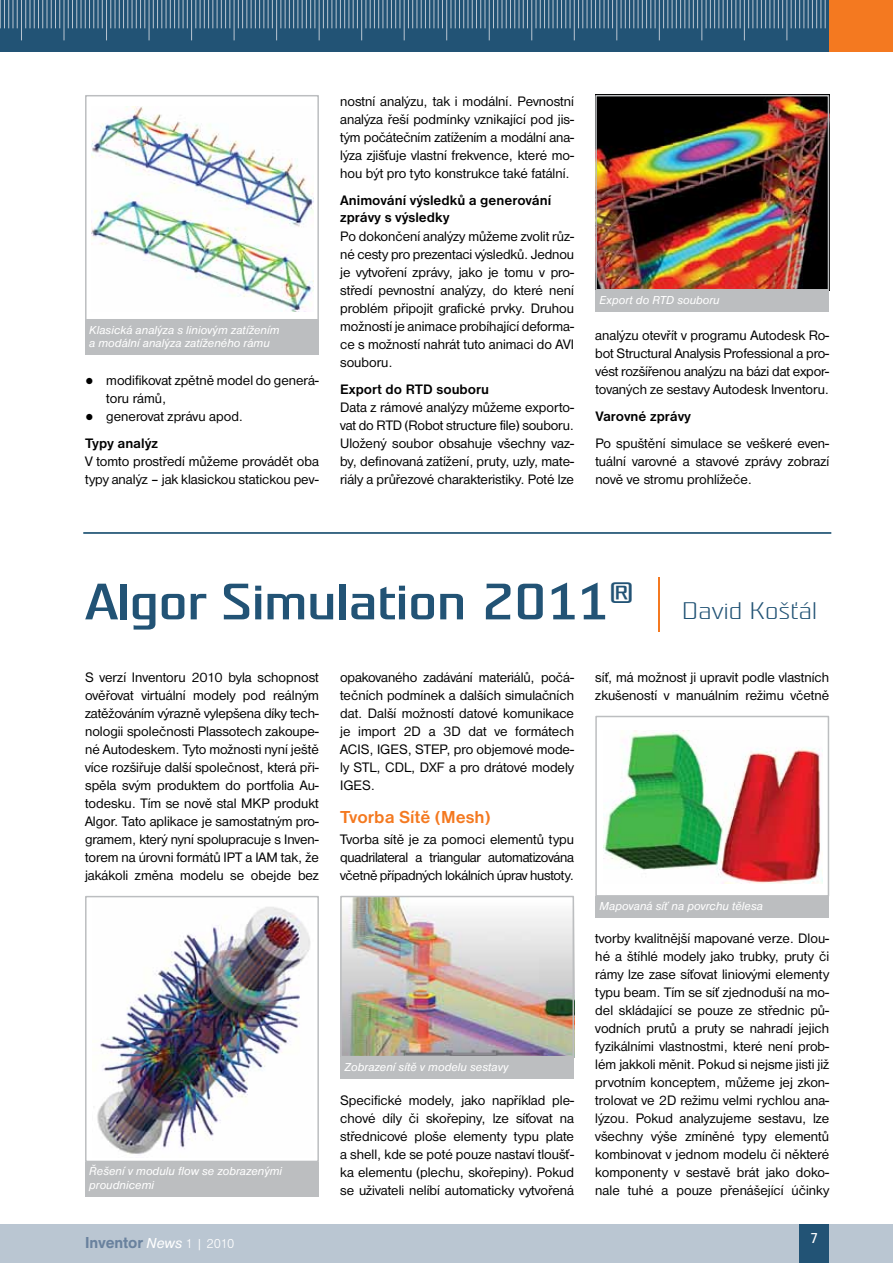
<style>
.page{position:relative;width:893px;height:1263px;background:#fff}
.page>*{position:absolute;margin:0;border:0;box-sizing:border-box;transform-origin:0 0}
.t1{font:700 51px "Teuton Hell CE";letter-spacing:-.03em;color:#225375;scale:1.3 1}
.t2{font:24px "Teuton Hell CE";letter-spacing:-.03em;color:#225375;scale:1.3 1}
.t3{font:700 18px "Nimbus San DEE";color:#f47920}
.t4{font:500 16.5px "Nimbus San No 5 TCE";color:#6a829e}
.t5{font:14.25px/18px "Nimbus San DEE";color:#000;text-align:justify}
.t6{font:700 14.25px/16.5px "Nimbus San DEE";color:#000}
.t7{font:700 14.25px "Teuton Hell CE";color:#fff}
.t8{font:italic 12px/13.5px "Nimbus San DEE";color:#fff}
.s1{font-family:"Trebuchet MS"}
.s2{font-weight:700}
.s3{font-family:"Teuton Weiss CE";font-weight:400;font-size:60px;color:#f47920}
.s4{font-family:"Nimbus San DEE";font-weight:400;font-style:italic;font-size:15px;color:#fff}
.s5{font-family:"Nimbus San DEE Ligh";font-weight:400;font-size:13.5px;color:#fff}
</style>
<div class="page">
<div style="left:0;top:0;width:893px;height:51px;background:#225375"></div>
<div style="left:829px;top:0;width:64px;height:51px;background:#f47920"></div>
<div style="left:0;top:1224px;width:893px;height:39px;background:#bac6d2"></div>
<div style="left:799px;top:1224px;width:30px;height:39px;background:#225375"></div>
<img style="left:598px;top:98px;width:228px;height:189px">
<div style="left:595px;top:95px;width:234px;height:195px;border:2px solid #bcbec0"></div>
<div style="left:595px;top:290px;width:234px;height:22px;background:#bcbec0"></div>
<img style="left:91px;top:106px;width:223px;height:205px">
<div style="left:85px;top:95px;width:234px;height:225px;border:2px solid #bcbec0"></div>
<div style="left:85px;top:320px;width:234px;height:34px;background:#bcbec0"></div>
<img style="left:93px;top:907px;width:217px;height:247px">
<div style="left:85px;top:896px;width:234px;height:266px;border:2px solid #bcbec0"></div>
<div style="left:85px;top:1162px;width:234px;height:34px;background:#bcbec0"></div>
<img style="left:343px;top:899px;width:228px;height:155px">
<div style="left:340px;top:896px;width:234px;height:161px;border:2px solid #bcbec0"></div>
<div style="left:340px;top:1057px;width:234px;height:22px;background:#bcbec0"></div>
<img style="left:604px;top:730px;width:218px;height:153px">
<div style="left:595px;top:716px;width:234px;height:181px;border:2px solid #bcbec0"></div>
<div style="left:595px;top:897px;width:234px;height:21px;background:#bcbec0"></div>
<hr style="left:83px;top:532px;width:748px;height:2px;background:#003c60">
<svg style="left:0;top:0;width:18px;height:28px"></svg>
<svg style="left:25px;top:0;width:35px;height:28px"></svg>
<svg style="left:68px;top:0;width:35px;height:28px"></svg>
<svg style="left:111px;top:0;width:35px;height:28px"></svg>
<svg style="left:153px;top:0;width:35px;height:28px"></svg>
<svg style="left:196px;top:0;width:35px;height:28px"></svg>
<svg style="left:238px;top:0;width:35px;height:28px"></svg>
<svg style="left:281px;top:0;width:35px;height:28px"></svg>
<svg style="left:323px;top:0;width:35px;height:28px"></svg>
<svg style="left:366px;top:0;width:35px;height:28px"></svg>
<svg style="left:408px;top:0;width:35px;height:28px"></svg>
<svg style="left:451px;top:0;width:35px;height:28px"></svg>
<svg style="left:493px;top:0;width:35px;height:28px"></svg>
<svg style="left:536px;top:0;width:35px;height:28px"></svg>
<svg style="left:578px;top:0;width:35px;height:28px"></svg>
<svg style="left:621px;top:0;width:35px;height:28px"></svg>
<svg style="left:663px;top:0;width:35px;height:28px"></svg>
<svg style="left:706px;top:0;width:35px;height:28px"></svg>
<svg style="left:748px;top:0;width:35px;height:28px"></svg>
<svg style="left:791px;top:0;width:35px;height:28px"></svg>
<hr style="left:21px;top:0;width:1px;height:40px;background:#bac6d2">
<hr style="left:64px;top:0;width:1px;height:40px;background:#bac6d2">
<hr style="left:106px;top:0;width:1px;height:40px;background:#bac6d2">
<hr style="left:149px;top:0;width:1px;height:40px;background:#bac6d2">
<hr style="left:191px;top:0;width:1px;height:40px;background:#bac6d2">
<hr style="left:234px;top:0;width:1px;height:40px;background:#bac6d2">
<hr style="left:276px;top:0;width:1px;height:40px;background:#bac6d2">
<hr style="left:319px;top:0;width:1px;height:40px;background:#bac6d2">
<hr style="left:361px;top:0;width:1px;height:40px;background:#bac6d2">
<hr style="left:404px;top:0;width:1px;height:40px;background:#bac6d2">
<hr style="left:446px;top:0;width:1px;height:40px;background:#bac6d2">
<hr style="left:489px;top:0;width:1px;height:40px;background:#bac6d2">
<hr style="left:531px;top:0;width:1px;height:40px;background:#bac6d2">
<hr style="left:574px;top:0;width:1px;height:40px;background:#bac6d2">
<hr style="left:617px;top:0;width:1px;height:40px;background:#bac6d2">
<hr style="left:659px;top:0;width:1px;height:40px;background:#bac6d2">
<hr style="left:702px;top:0;width:1px;height:40px;background:#bac6d2">
<hr style="left:744px;top:0;width:1px;height:40px;background:#bac6d2">
<hr style="left:787px;top:0;width:1px;height:40px;background:#bac6d2">
<p class="t8" style="left:89px;top:323px;width:192px">Klasická analýza s liniovým zatížením a modální analýza zatíženého rámu</p>
<p class="t5" style="left:106px;top:372px;width:214px;text-indent:-21px"><span class="s1">●</span> modifikovat zpětně model do generá&shy;toru rámů,</p>
<p class="t5" style="left:85px;top:403px;width:160px;line-height:27.2px"><span class="s1">●</span> generovat zprávu apod.<br><span class="s2">Typy analýz</span></p>
<p class="t5" style="left:85px;top:453px;width:235px">V tomto prostředí můžeme provádět oba typy analýz – jak klasickou statickou pev-</p>
<p class="t5" style="left:340px;top:93px;width:235px">nostní analýzu, tak i modální. Pevnostní analýza řeší podmínky vznikající pod jis&shy;tým počátečním zatížením a modální ana&shy;lýza zjišťuje vlastní frekvence, které mo&shy;hou být pro tyto konstrukce také fatální.</p>
<p class="t6" style="left:340px;top:193px;width:213px">Animování výsledků a generování zprávy s výsledky</p>
<p class="t5" style="left:340px;top:228px;width:235px">Po dokončení analýzy můžeme zvolit růz&shy;né cesty pro prezentaci výsledků. Jednou je vytvoření zprávy, jako je tomu v pro&shy;středí pevnostní analýzy, do které není problém připojit grafické prvky. Druhou možností je animace probíhající deforma&shy;ce s možností nahrát tuto animaci do AVI souboru.</p>
<p class="t6" style="left:340px;top:382px;width:150px">Export do RTD souboru</p>
<p class="t5" style="left:340px;top:399px;width:235px">Data z rámové analýzy můžeme exporto&shy;vat do RTD (Robot structure file) souboru.<br>Uložený soubor obsahuje všechny vaz&shy;by, definovaná zatížení, pruty, uzly, mate&shy;riály a průřezové charakteristiky. Poté lze</p>
<p class="t8" style="left:600px;top:293px;width:122px">Export do RTD souboru</p>
<p class="t5" style="left:595px;top:327px;width:235px">analýzu otevřít v programu Autodesk Ro&shy;bot Structural Analysis Professional a pro&shy;vést rozšířenou analýzu na bázi dat expor&shy;tovaných ze sestavy Autodesk Inventoru.</p>
<p class="t6" style="left:595px;top:409px;width:97px">Varovné zprávy</p>
<p class="t5" style="left:595px;top:435px;width:235px">Po spuštění simulace se veškeré even&shy;tuální varovné a stavové zprávy zobrazí nově ve stromu prohlížeče.</p>
<h1 class="t1" style="left:85px;top:576px;width:448px">Algor Simulation 2011<sup>®</sup> <span class="s3">|</span></h1>
<h2 class="t2" style="left:682px;top:599px;width:106px">David Košťál</h2>
<p class="t5" style="left:85px;top:669px;width:235px">S verzí Inventoru 2010 byla schopnost ověřovat virtuální modely pod reálným zatěžováním výrazně vylepšena díky tech&shy;nologii společnosti Plassotech zakoupe&shy;né Autodeskem. Tyto možnosti nyní ještě více rozšiřuje další společnost, která při&shy;spěla svým produktem do portfolia Au&shy;todesku. Tím se nově stal MKP produkt Algor. Tato aplikace je samostatným pro&shy;gramem, který nyní spolupracuje s Inven&shy;torem na úrovni formátů IPT a IAM tak, že jakákoli změna modelu se obejde bez</p>
<p class="t5" style="left:340px;top:669px;width:235px">opakovaného zadávání materiálů, počá&shy;tečních podmínek a dalších simulačních dat. Další možností datové komunikace je import 2D a 3D dat ve formátech ACIS, IGES, STEP, pro objemové mode&shy;ly STL, CDL, DXF a pro drátové modely IGES.</p>
<p class="t3" style="left:340px;top:806px;width:152px">Tvorba Sítě (Mesh)</p>
<p class="t5" style="left:340px;top:831px;width:235px">Tvorba sítě je za pomoci elementů typu quadrilateral a triangular automatizována včetně případných lokálních úprav hustoty.</p>
<p class="t8" style="left:89px;top:1165px;width:194px">Řešení v modulu flow se zobrazenými proudnicemi</p>
<p class="t4" style="left:85px;top:1233px;width:151px">Inventor <span class="s4">News</span> <span class="s5">1 | 2010</span></p>
<p class="t8" style="left:344px;top:1060px;width:166px">Zobrazení sítě v modelu sestavy</p>
<p class="t5" style="left:340px;top:1092px;width:235px">Specifické modely, jako například ple&shy;chové díly či skořepiny, lze síťovat na střednicové ploše elementy typu plate a shell, kde se poté pouze nastaví tloušť&shy;ka elementu (plechu, skořepiny). Pokud se uživateli nelíbí automaticky vytvořená</p>
<p class="t5" style="left:595px;top:669px;width:235px">síť, má možnost ji upravit podle vlastních zkušeností v manuálním režimu včetně</p>
<p class="t8" style="left:600px;top:899px;width:165px">Mapovaná síť na povrchu tělesa</p>
<p class="t5" style="left:595px;top:930px;width:235px">tvorby kvalitnější mapované verze. Dlou&shy;hé a štíhlé modely jako trubky, pruty či rámy lze zase síťovat liniovými elementy typu beam. Tím se síť zjednoduší na mo&shy;del skládající se pouze ze střednic pů&shy;vodních prutů a pruty se nahradí jejich fyzikálními vlastnostmi, které není prob&shy;lém jakkoli měnit. Pokud si nejsme jisti již prvotním konceptem, můžeme jej zkon&shy;trolovat ve 2D režimu velmi rychlou ana&shy;lýzou. Pokud analyzujeme sestavu, lze všechny výše zmíněné typy elementů kombinovat v jednom modelu či některé komponenty v sestavě brát jako doko&shy;nale tuhé a pouze přenášející účinky</p>
<p class="t7" style="left:810px;top:1231px;width:9px">7</p>
</div>
